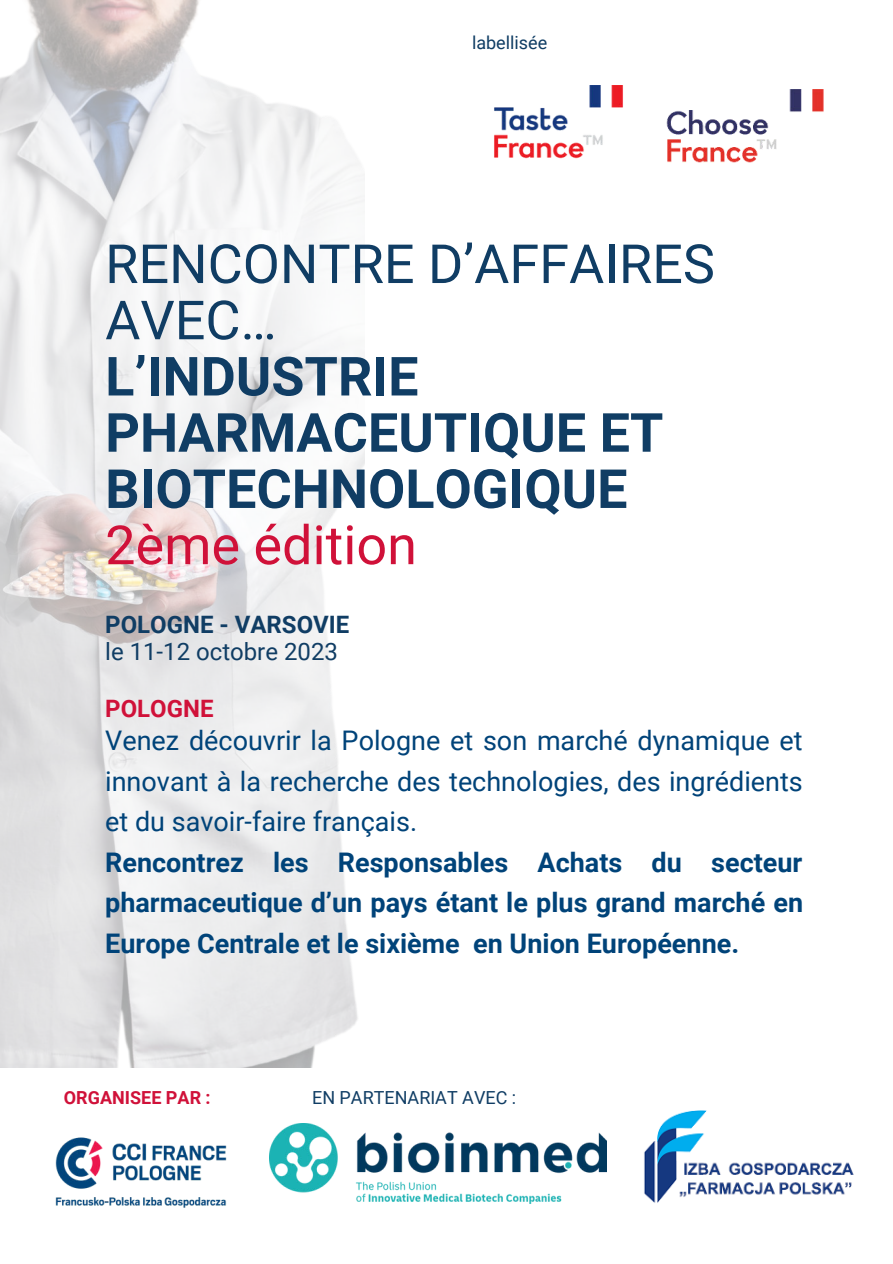
<style>
.page{position:relative;width:893px;height:1264px;background:#fff}
.page>*{position:absolute;margin:0;border:0;box-sizing:border-box;transform-origin:0 0}
.t1{font:700 54px/56.2px "Roboto";color:#103d64}
.t2{font:54px/56.2px "Roboto";color:#103d64}
.t3{font:54px "Roboto";color:#d01139}
.t4{font:700 27px/40.5px "Roboto";color:#004379;text-align:justify}
.t5{font:27px/40.5px "Roboto";color:#004379;text-align:justify}
.t6{font:24px "Roboto";color:#103d64}
.t7{font:700 24px "Roboto";color:#103d64}
.t8{font:700 24px "Roboto";color:#d01139}
.t9{font:18px "Roboto";color:#103d64}
.t10{font:700 18px "Roboto";color:#d01139}
</style>
<div class="page">
<img style="left:0;top:0;width:364px;height:1067px">
<img style="left:55px;top:1137px;width:172px;height:70px">
<img style="left:666px;top:89px;width:158px;height:74px">
<img style="left:494px;top:85px;width:129px;height:74px">
<img style="left:269px;top:1123px;width:337px;height:80px">
<img style="left:644px;top:1110px;width:210px;height:93px">
<p class="t9" style="left:472px;top:30px;width:77px">labellisée</p>
<h1 class="t2" style="left:105px;top:234px;width:611px">RENCONTRE D’AFFAIRES<br>AVEC…</h1>
<h1 class="t1" style="left:105px;top:346px;width:559px">L’INDUSTRIE<br>PHARMACEUTIQUE ET<br>BIOTECHNOLOGIQUE</h1>
<h1 class="t3" style="left:105px;top:507px;width:313px">2ème édition</h1>
<p class="t7" style="left:105px;top:607px;width:246px">POLOGNE - VARSOVIE</p>
<p class="t6" style="left:105px;top:634px;width:234px">le 11-12 octobre 2023</p>
<p class="t8" style="left:105px;top:692px;width:110px">POLOGNE</p>
<p class="t5" style="left:105px;top:719px;width:699px">Venez découvrir la Pologne et son marché dynamique et innovant à la recherche des technologies, des ingrédients et du savoir-faire français.</p>
<p class="t4" style="left:105px;top:840px;width:699px">Rencontrez les Responsables Achats du secteur pharmaceutique d’un pays étant le plus grand marché en Europe Centrale et le sixième en Union Européenne.</p>
<p class="t10" style="left:64px;top:1085px;width:148px">ORGANISEE PAR :</p>
<p class="t9" style="left:312px;top:1085px;width:205px">EN PARTENARIAT AVEC :</p>
</div>
